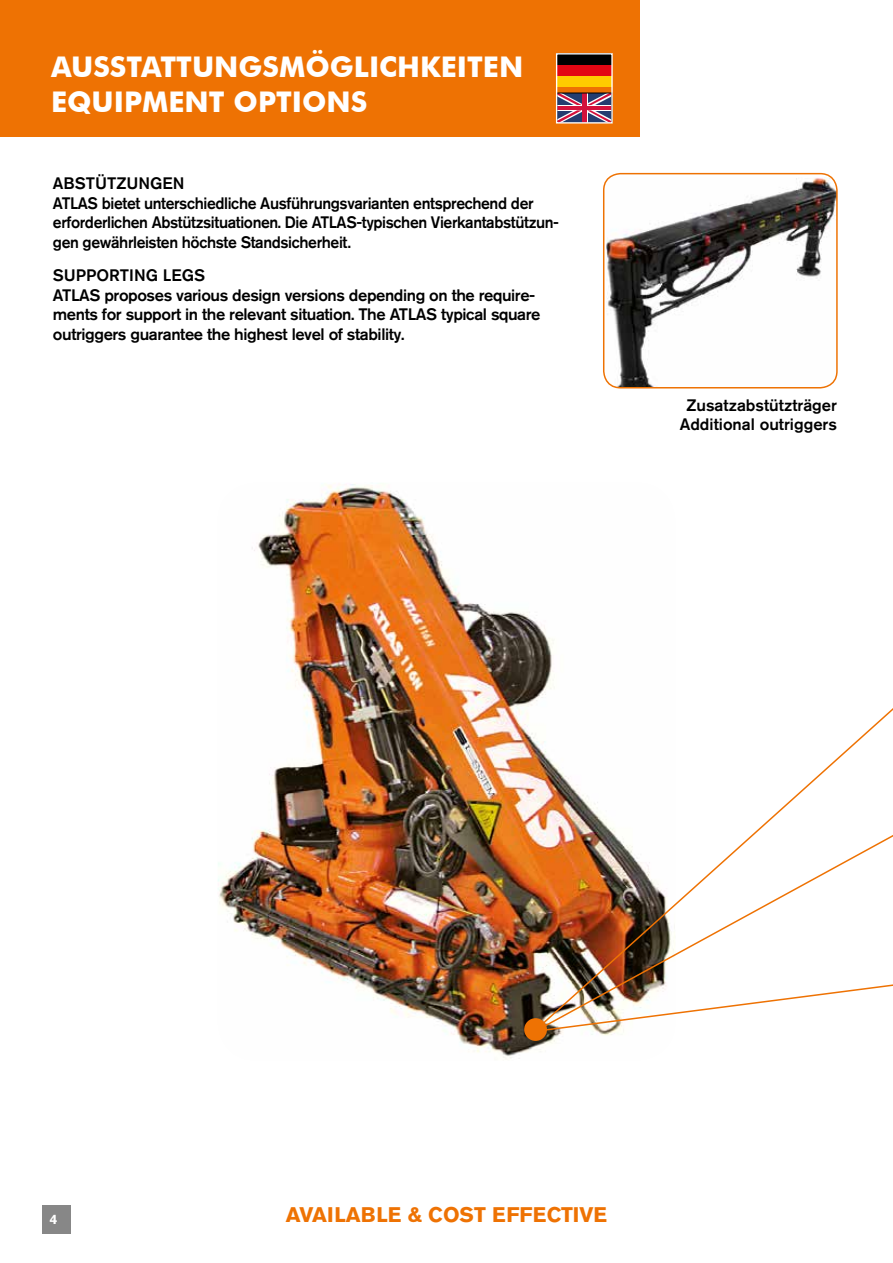
<style>
.page{position:relative;width:893px;height:1263px;background:#fff}
.page>*{position:absolute;margin:0;border:0;box-sizing:border-box;transform-origin:0 0}
.t1{font:700 28.5px/34.2px "Futura BT";color:#fff}
.t2{font:700 21px "Akzidenz Grotesk Pro";color:#ee7203}
.t3{font:500 16.5px/19.8px "Akzidenz Grotesk BQ";letter-spacing:-.025em;color:#000;scale:.95 1}
.t4{font:500 16.5px/19.8px "Akzidenz Grotesk BQ";letter-spacing:-.025em;color:#000}
.t5{font:500 16.5px/19.8px "Akzidenz Grotesk BQ";color:#000;text-align:center}
.t6{font:700 13.5px "Akzidenz Grotesk Pro";color:#fff}
</style>
<div class="page">
<div style="left:43px;top:1205px;width:28px;height:28px;background:#878787"></div>
<img style="left:606px;top:178px;width:231px;height:210px">
<div style="left:603px;top:173px;width:235px;height:215px;border:1px solid #ee7203;border-radius:17px"></div>
<div style="left:0;top:0;width:640px;height:136px;background:#ee7203"></div>
<div style="left:557px;top:54px;width:55px;height:33px;background:#e30613"></div>
<div style="left:557px;top:54px;width:55px;height:11px;background:#000"></div>
<div style="left:557px;top:76px;width:55px;height:11px;background:#fc0"></div>
<svg style="left:559px;top:95px;width:51px;height:26px"></svg>
<div style="left:557px;top:93px;width:55px;height:30px;border:1px solid #000"></div>
<div style="left:556px;top:53px;width:57px;height:71px;border:1px solid #fff"></div>
<img style="left:218px;top:484px;width:400px;height:575px">
<svg style="left:534px;top:484px;width:84px;height:177px"></svg>
<svg style="left:533px;top:661px;width:360px;height:357px"></svg>
<img style="left:534px;top:904px;width:359px;height:129px">
<div style="left:524px;top:1018px;width:23px;height:23px;background:#ee7203;border-radius:50%"></div>
<h1 class="t1" style="left:51px;top:50px;width:469px">AUSSTATTUNGSMÖGLICHKEITEN<br>EQUI PMENT OPTIONS</h1>
<p class="t5" style="left:53px;top:173px;width:133px;text-align:left">ABSTÜTZUNGEN<br>Atlas</p>
<p class="t3" style="left:53px;top:193px;width:507px;text-indent:49px">bietet unterschiedliche Ausführungsvarianten entsprechend der erforderlichen Abstützsituationen. Die Atlas</p>
<p class="t3" style="left:356px;top:212px;width:215px">-typischen Vierkantabstützun-</p>
<p class="t3" style="left:53px;top:226px;width:315px;line-height:32.5px">gen gewährleisten höchste Standsicherheit.<br>Suppo</p>
<p class="t4" style="left:109px;top:265px;width:21px">rting</p>
<p class="t4" style="left:163px;top:265px;width:12px">legs</p>
<p class="t4" style="left:53px;top:285px;width:20px">Atlas</p>
<p class="t4" style="left:53px;top:285px;width:484px;text-indent:51px">proposes various design versions depending on the require&shy;ments for support in the relevant situation. The Atlas</p>
<p class="t4" style="left:441px;top:304px;width:101px">typical square</p>
<p class="t4" style="left:53px;top:324px;width:353px">outriggers guarantee the highest level of stability.</p>
<p class="t5" style="left:680px;top:395px;width:159px">Zusatzabstützträger<br>Additional outriggers</p>
<p class="t6" style="left:50px;top:1210px;width:9px">4</p>
<p class="t2" style="left:286px;top:1201px;width:322px">AVAILABLE &amp; COST EFFECTIVE</p>
</div>
